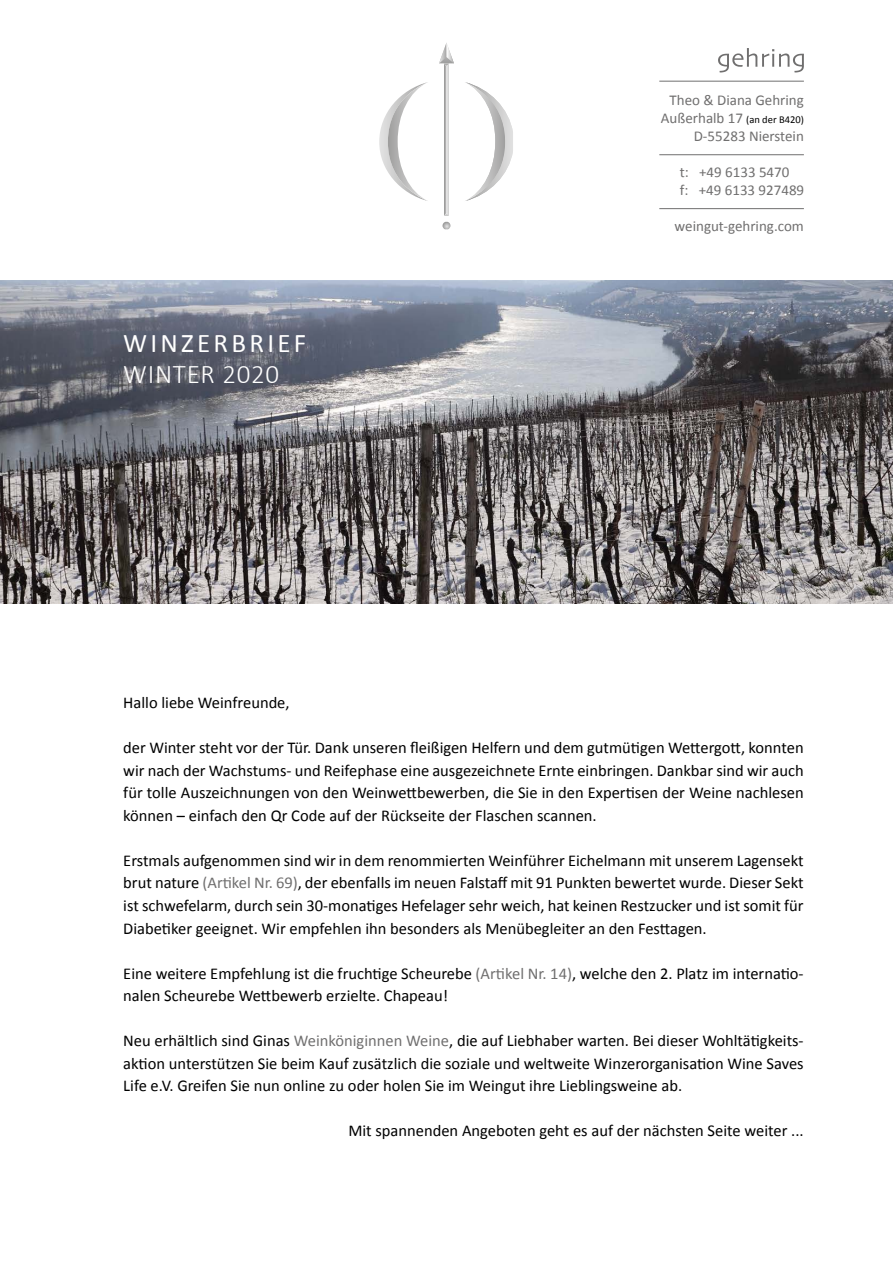
<style>
.page{position:relative;width:893px;height:1263px;background:#fff}
.page>*{position:absolute;margin:0;border:0;box-sizing:border-box;transform-origin:0 0}
.t1{font:27px "Calibri";letter-spacing:.12em;color:#fff}
.t2{font:300 27px "Calibri";letter-spacing:.025em;color:#fff}
.t3{font:16.5px/22.5px "Calibri";color:#000;text-align:justify}
.t4{font:15px/18px "Calibri";color:#706f6f}
.s1{font-size:10.5px;color:#000}
.s2{color:#706f6f}
</style>
<div class="page">
<img style="left:0;top:281px;width:893px;height:323px">
<svg style="left:718px;top:48px;width:86px;height:24px"></svg>
<hr style="left:659px;top:81px;width:145px;height:1px;background:#706f6f">
<hr style="left:659px;top:154px;width:145px;height:1px;background:#706f6f">
<hr style="left:659px;top:208px;width:145px;height:1px;background:#706f6f">
<svg style="left:442px;top:222px;width:8px;height:7px"></svg>
<svg style="left:439px;top:43px;width:15px;height:173px"></svg>
<svg style="left:465px;top:82px;width:48px;height:119px"></svg>
<svg style="left:379px;top:82px;width:49px;height:119px"></svg>
<p class="t4" style="left:661px;top:90px;width:144px;text-align:right">Theo &amp; Diana Gehring<br>Außerhalb 17 <span class="s1">(an der B420)<br></span>D-55283 Nierstein</p>
<p class="t4" style="left:680px;top:162px;width:126px">t: +49 6133 5470<br>f: +49 6133 927489</p>
<h1 class="t1" style="left:123px;top:326px;width:184px">WINZERBRIEF</h1>
<h1 class="t2" style="left:123px;top:358px;width:157px">WINTER 2020</h1>
<p class="t4" style="left:675px;top:216px;width:131px">weingut-gehring.com</p>
<p class="t3" style="left:123px;top:691px;width:168px">Hallo liebe Weinfreunde,</p>
<p class="t3" style="left:123px;top:736px;width:682px">der Winter steht vor der Tür. Dank unseren fleißigen Helfern und dem gutmütigen Wettergott, konnten wir nach der Wachstums- und Reifephase eine ausgezeichnete Ernte einbringen. Dankbar sind wir auch für tolle Auszeichnungen von den Weinwettbewerben, die Sie in den Expertisen der Weine nachlesen können – einfach den Qr Code auf der Rückseite der Flaschen scannen.</p>
<p class="t3" style="left:123px;top:848px;width:682px">Erstmals aufgenommen sind wir in dem renommierten Weinführer Eichelmann mit unserem Lagensekt brut nature <span class="s2">(Artikel Nr. 69)</span>, der ebenfalls im neuen Falstaff mit 91 Punkten bewertet wurde. Dieser Sekt ist schwefelarm, durch sein 30-monatiges Hefelager sehr weich, hat keinen Restzucker und ist somit für Diabetiker geeignet. Wir empfehlen ihn besonders als Menübegleiter an den Festtagen.</p>
<p class="t3" style="left:123px;top:961px;width:682px">Eine weitere Empfehlung ist die fruchtige Scheurebe <span class="s2">(Artikel Nr. 14)</span>, welche den 2. Platz im internatio&shy;nalen Scheurebe Wettbewerb erzielte. Chapeau!</p>
<p class="t3" style="left:123px;top:1028px;width:682px">Neu erhältlich sind Ginas <span class="s2">Weinköniginnen Weine</span>, die auf Liebhaber warten. Bei dieser Wohltätigkeits&shy;aktion unterstützen Sie beim Kauf zusätzlich die soziale und weltweite Winzerorganisation Wine Saves Life e.V. Greifen Sie nun online zu oder holen Sie im Weingut ihre Lieblingsweine ab.</p>
<p class="t3" style="left:348px;top:1118px;width:457px">Mit spannenden Angeboten geht es auf der nächsten Seite weiter ...</p>
</div>
